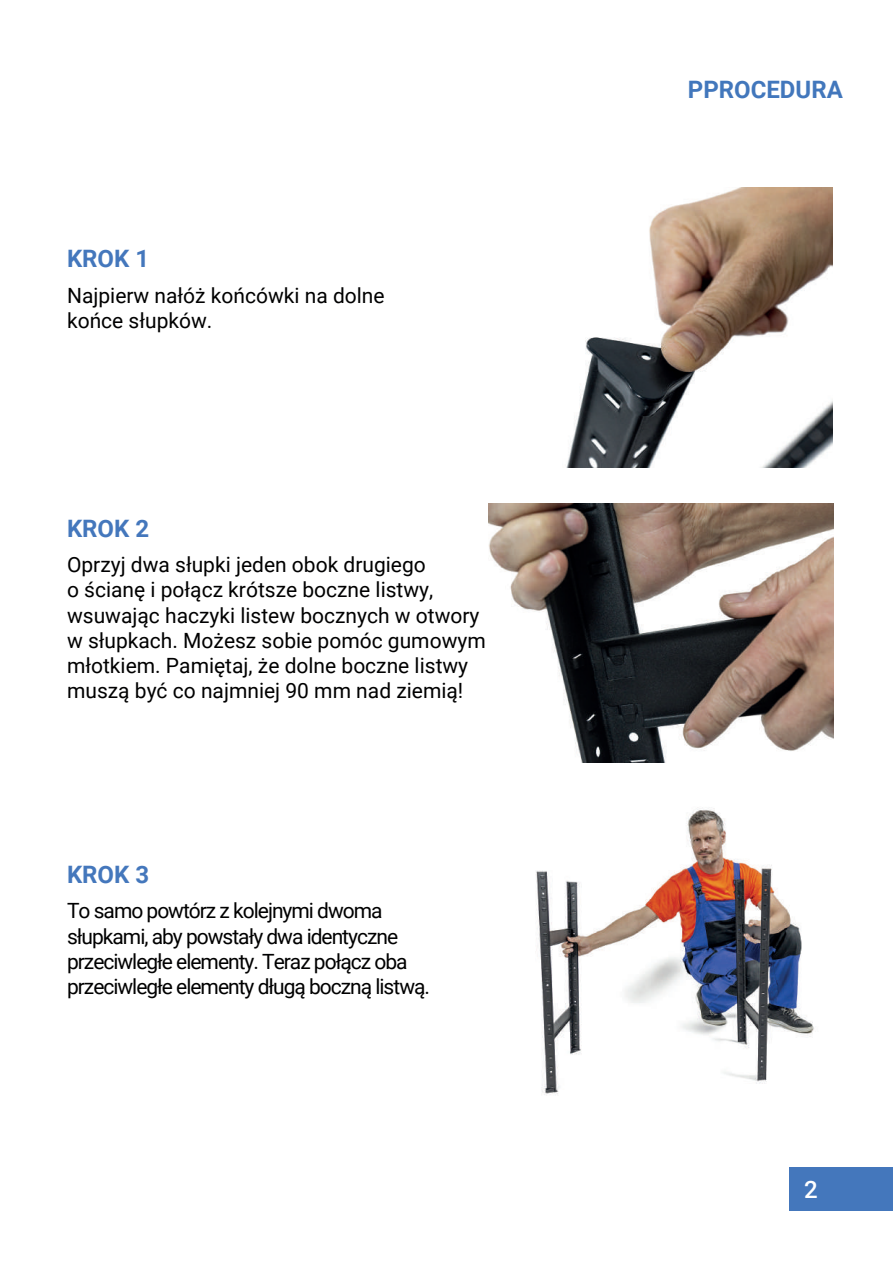
<style>
.page{position:relative;width:893px;height:1263px;background:#fff}
.page>*{position:absolute;margin:0;border:0;box-sizing:border-box;transform-origin:0 0}
.t1{font:700 24px "Roboto";color:#4477bc}
.t2{font:700 24px "Roboto";color:#4277bc}
.t3{font:500 24px "Roboto";color:#fff}
.t4{font:21px/25.2px "Roboto";color:#000001}
.t5{font:21px/25.2px "Roboto";letter-spacing:-.05em;color:#000001}
</style>
<div class="page">
<div style="left:790px;top:1167px;width:103px;height:44px;background:#4477bc"></div>
<img style="left:566px;top:188px;width:266px;height:280px">
<img style="left:488px;top:504px;width:345px;height:259px">
<img style="left:536px;top:808px;width:278px;height:287px">
<p class="t1" style="left:67px;top:242px;width:84px">KROK 1</p>
<p class="t4" style="left:67px;top:282px;width:319px">Najpierw nałóż końcówki na dolne końce słupków.</p>
<p class="t1" style="left:67px;top:511px;width:84px">KROK 2</p>
<p class="t4" style="left:67px;top:551px;width:420px">Oprzyj dwa słupki jeden obok drugiego<br>o ścianę i połącz krótsze boczne listwy, wsuwając haczyki listew bocznych w otwory w słupkach. Możesz sobie pomóc gumowym młotkiem. Pamiętaj, że dolne boczne listwy muszą być co najmniej 90 mm nad ziemią!</p>
<p class="t1" style="left:67px;top:857px;width:84px">KROK 3</p>
<p class="t5" style="left:67px;top:897px;width:364px">To samo powtórz z kolejnymi dwoma słupkami, aby powstały dwa identyczne przeciwległe elementy. Teraz połącz oba przeciwległe elementy długą boczną listwą.</p>
<p class="t2" style="left:688px;top:72px;width:156px">PPROCEDURA</p>
<p class="t3" style="left:804px;top:1172px;width:15px">2</p>
</div>
